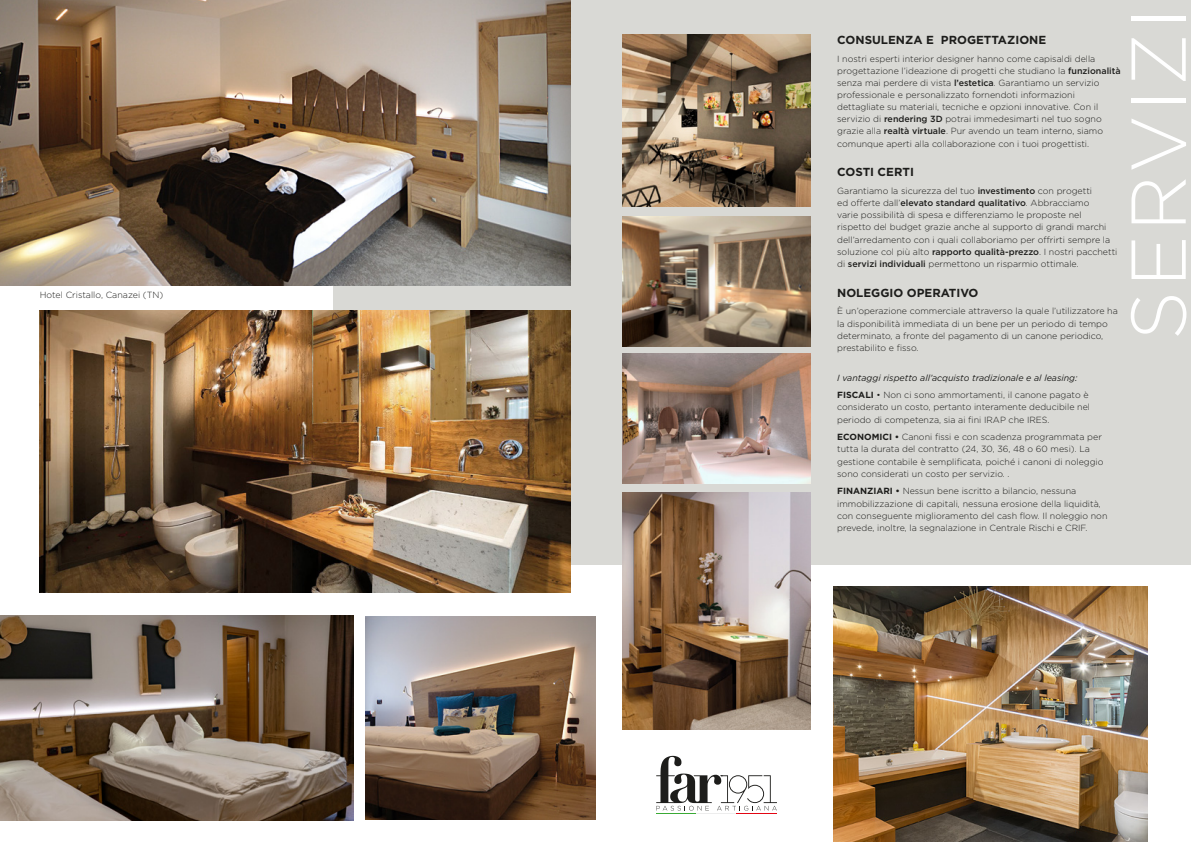
<style>
.page{position:relative;width:1191px;height:842px;background:#fff}
.page>*{position:absolute;margin:0;border:0;box-sizing:border-box;transform-origin:0 0}
.t1{font:300 77.4px "Gotham";letter-spacing:.05em;color:#fff}
.t2{font:700 11.6px "Gotham";color:#1d1d1b}
.t3{font:300 8.9px/12.1px "Gotham";color:#1d1d1b}
.t4{font:italic 8.9px/17.8px "Gotham";color:#1d1d1b}
.s1{font-weight:500}
.s2{font-weight:700;font-style:normal}
.s3{font-weight:300;font-style:normal}
.s4{font-weight:700}
</style>
<div class="page">
<div style="left:333px;top:0;width:858px;height:564px;background:#d9d9d5"></div>
<img style="left:0;top:0;width:571px;height:285px">
<img style="left:833px;top:586px;width:314px;height:256px">
<img style="left:623px;top:492px;width:187px;height:237px">
<img style="left:623px;top:354px;width:187px;height:130px">
<img style="left:40px;top:310px;width:531px;height:282px">
<img style="left:366px;top:616px;width:229px;height:203px">
<img style="left:623px;top:216px;width:187px;height:130px">
<img style="left:623px;top:35px;width:187px;height:172px">
<svg style="left:656px;top:756px;width:121px;height:55px"></svg>
<hr style="left:656px;top:813px;width:40px;height:1px;background:#3aaa35">
<hr style="left:696px;top:813px;width:40px;height:1px;background:#ededed">
<hr style="left:736px;top:813px;width:41px;height:1px;background:#e30613">
<img style="left:0;top:616px;width:353px;height:204px">
<p class="t3" style="left:40px;top:288px;width:125px">Hotel Cristallo, Canazei (TN)</p>
<h2 class="t2" style="left:837px;top:32px;width:210px">CONSULENZA E PROGETTAZIONE</h2>
<p class="t3" style="left:837px;top:52px;width:285px">I nostri esperti interior designer hanno come capisaldi della progettazione l’ideazione di progetti che studiano la <span class="s1">funzionalità </span>senza mai perdere di vista <span class="s1">l’estetica</span>. Garantiamo un servizio professionale e personalizzato fornendoti informazioni dettagliate su materiali, tecniche e opzioni innovative. Con il servizio di <span class="s1">rendering 3D</span> potrai immedesimarti nel tuo sogno grazie alla <span class="s1">realtà virtuale</span>. Pur avendo un team interno, siamo comunque aperti alla collaborazione con i tuoi progettisti.</p>
<h2 class="t2" style="left:837px;top:165px;width:78px">COSTI CERTI</h2>
<p class="t3" style="left:837px;top:185px;width:282px">Garantiamo la sicurezza del tuo <span class="s1">investimento</span> con progetti<br>ed offerte dall’<span class="s1">elevato standard qualitativo</span>. Abbracciamo<br>varie possibilità di spesa e differenziamo le proposte nel rispetto del budget grazie anche al supporto di grandi marchi dell’arredamento con i quali collaboriamo per offrirti sempre la soluzione col più alto <span class="s1">rapporto qualità-prezzo</span>. I nostri pacchetti di <span class="s1">servizi individuali</span> permettono un risparmio ottimale.</p>
<h2 class="t2" style="left:837px;top:285px;width:143px">NOLEGGIO OPERATIVO</h2>
<p class="t3" style="left:837px;top:305px;width:282px">È un’operazione commerciale attraverso la quale l’utilizzatore ha la disponibilità immediata di un bene per un periodo di tempo determinato, a fronte del pagamento di un canone periodico, prestabilito e fisso.</p>
<p class="t4" style="left:837px;top:368px;width:253px">I vantaggi rispetto all’acquisto tradizionale e al leasing:<br><span class="s2">FISCALI</span> <span class="s3">• Non ci sono ammortamenti, il canone pagato è</span></p>
<p class="t3" style="left:837px;top:401px;width:254px">considerato un costo, pertanto interamente deducibile nel periodo di competenza, sia ai fini IRAP che IRES.</p>
<p class="t3" style="left:837px;top:431px;width:268px"><span class="s4">ECONOMICI •</span> Canoni fissi e con scadenza programmata per tutta la durata del contratto (24, 30, 36, 48 o 60 mesi). La gestione contabile è semplificata, poiché i canoni di noleggio sono considerati un costo per servizio. .</p>
<p class="t3" style="left:837px;top:485px;width:272px"><span class="s4">FINANZIARI •</span> Nessun bene iscritto a bilancio, nessuna immobilizzazione di capitali, nessuna erosione della liquidità, con conseguente miglioramento del cash flow. Il noleggio non prevede, inoltre, la segnalazione in Centrale Rischi e CRIF.</p>
<h1 class="t1" style="left:1109px;top:340px;width:334px;rotate:-90deg">SERVIZI</h1>
</div>
